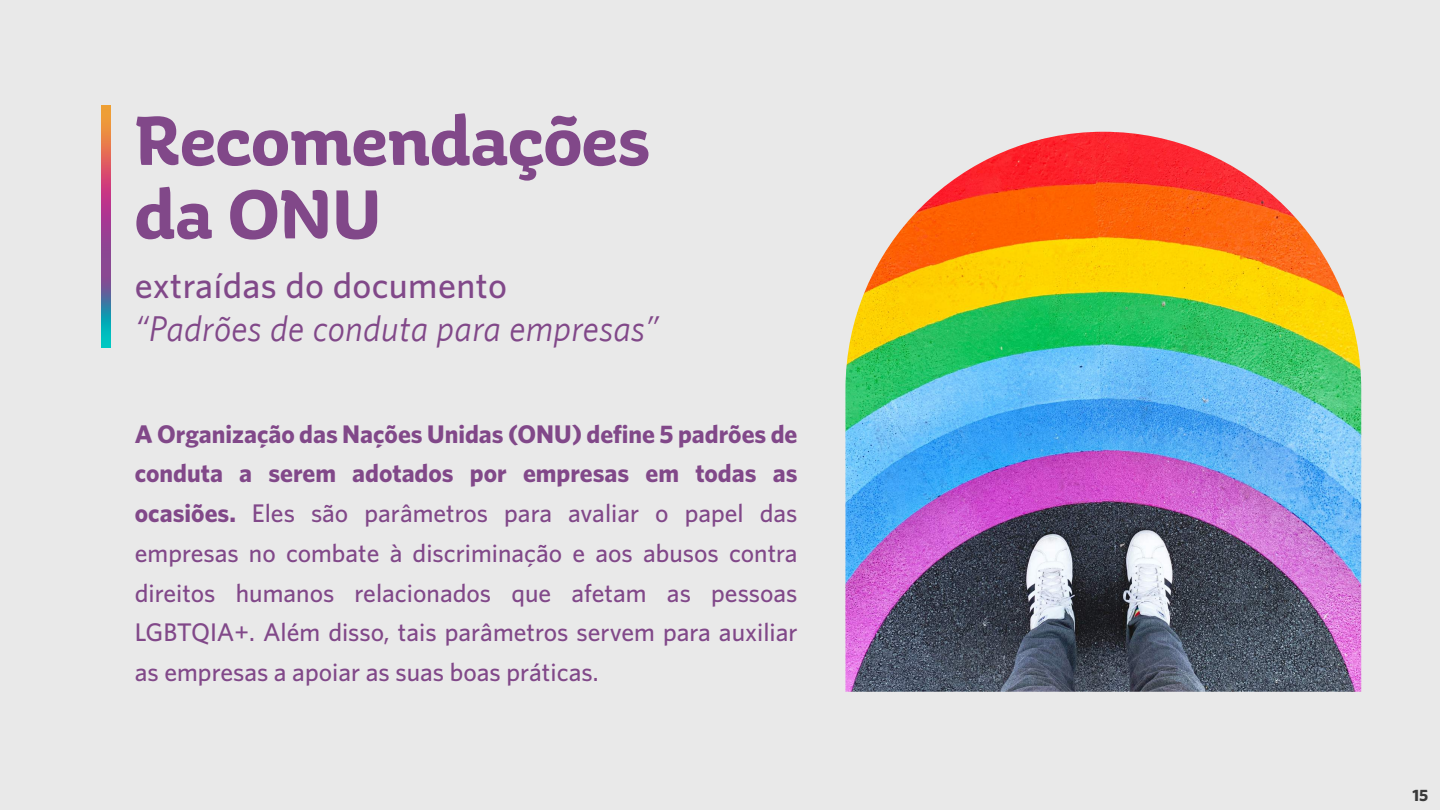
<style>
.page{position:relative;width:1440px;height:810px;background:#e9e9e9}
.page>*{position:absolute;margin:0;border:0;box-sizing:border-box;transform-origin:0 0}
.t1{font:700 72.75px/73.5px "Aniuk";color:#814889}
.t2{font:italic 36px "Whitney";letter-spacing:.01em;color:#814889}
.t3{font:500 36px "Whitney";letter-spacing:.01em;color:#814889}
.t4{font:500 25.5px/39.8px "Whitney";color:#814889;text-align:justify}
.t5{font:700 16.5px "Whitney";color:#3a3a3a}
.s1{font-weight:700}
</style>
<div class="page">
<svg style="left:102px;top:106px;width:9px;height:242px;background:#956783"></svg>
<img style="left:845px;top:132px;width:516px;height:560px">
<h1 class="t1" style="left:135px;top:104px;width:516px">Recomendações da ONU</h1>
<h2 class="t3" style="left:135px;top:263px;width:374px">extraídas do documento</h2>
<h2 class="t2" style="left:135px;top:307px;width:526px">“Padrões de conduta para empresas”</h2>
<p class="t4" style="left:135px;top:413px;width:664px"><span class="s1">A Organização das Nações Unidas (ONU) define 5 padrões de conduta a serem adotados por empresas em todas as ocasiões.</span> Eles são parâmetros para avaliar o papel das empresas no combate à discriminação e aos abusos contra direitos humanos relacionados que afetam as pessoas LGBTQIA+. Além disso, tais parâmetros servem para auxiliar as empresas a apoiar as suas boas práticas.</p>
<p class="t5" style="left:1412px;top:786px;width:17px">15</p>
</div>
